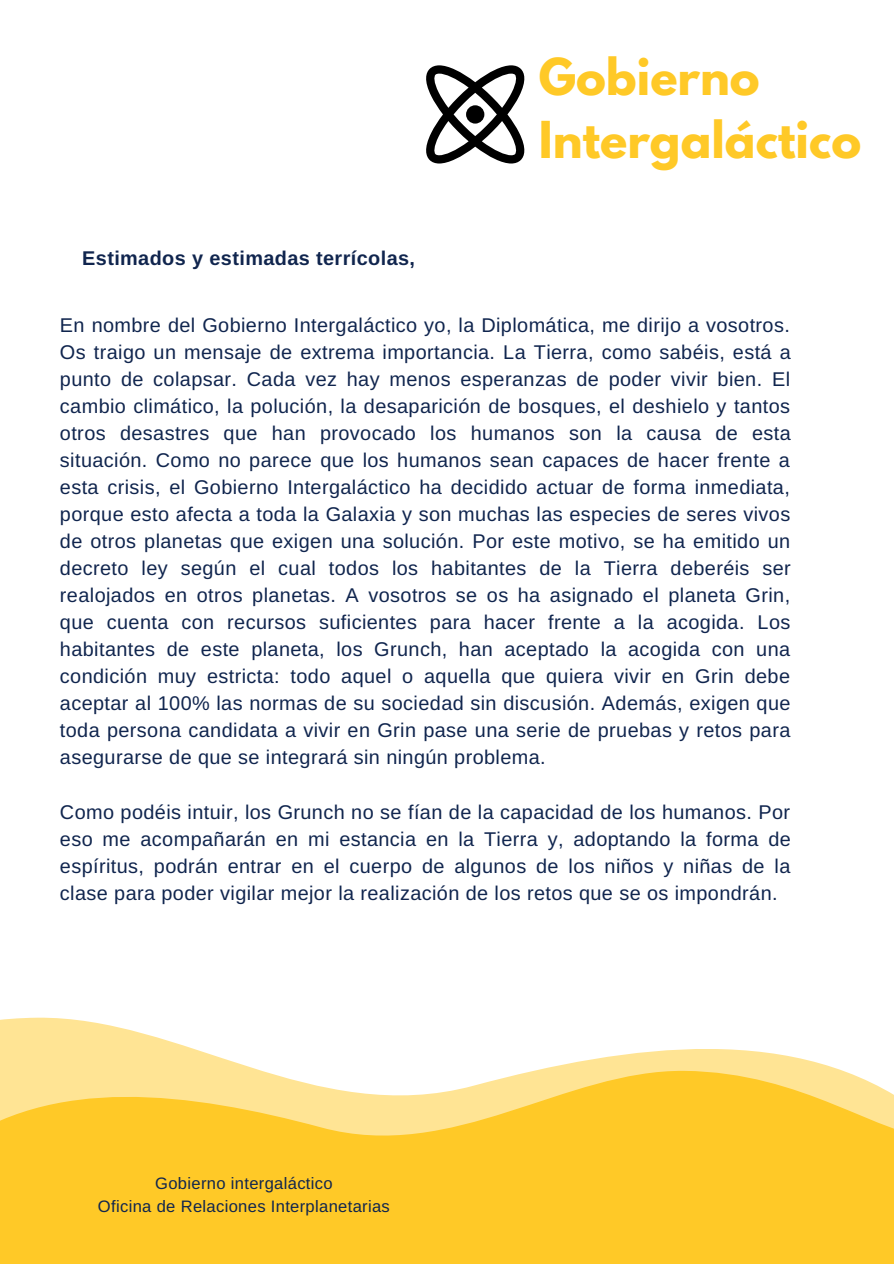
<style>
.page{position:relative;width:894px;height:1264px;background:#fff}
.page>*{position:absolute;margin:0;border:0;box-sizing:border-box;transform-origin:0 0}
.t1{font:700 45px/63px "League Spartan";color:#ffc927}
.t2{font:19.8px/27px "Arimo";letter-spacing:.02em;color:#10254e;text-align:justify}
.t3{font:700 19.8px "Arimo";letter-spacing:.02em;color:#10254e}
.t4{font:16.5px/22.5px "Arimo";letter-spacing:.02em;color:#10254e;text-align:center}
</style>
<div class="page">
<svg style="left:426px;top:65px;width:98px;height:98px"></svg>
<div style="left:466px;top:105px;width:18px;height:19px;background:#000;border-radius:50%"></div>
<svg style="left:0;top:1017px;width:838px;height:52px"></svg>
<svg style="left:0;top:1069px;width:893px;height:194px;background:#ffce3d"></svg>
<p class="t3" style="left:82px;top:247px;width:334px">Estimados y estimadas terrícolas,</p>
<h1 class="t1" style="left:538px;top:51px;width:324px">Gobierno<br>Intergaláctico</h1>
<p class="t2" style="left:60px;top:311px;width:732px">En nombre del Gobierno Intergaláctico yo, la Diplomática, me dirijo a vosotros.<br>Os traigo un mensaje de extrema importancia. La Tierra, como sabéis, está a punto de colapsar. Cada vez hay menos esperanzas de poder vivir bien. El cambio climático, la polución, la desaparición de bosques, el deshielo y tantos otros desastres que han provocado los humanos son la causa de esta situación. Como no parece que los humanos sean capaces de hacer frente a esta crisis, el Gobierno Intergaláctico ha decidido actuar de forma inmediata, porque esto afecta a toda la Galaxia y son muchas las especies de seres vivos de otros planetas que exigen una solución. Por este motivo, se ha emitido un decreto ley según el cual todos los habitantes de la Tierra deberéis ser realojados en otros planetas. A vosotros se os ha asignado el planeta Grin, que cuenta con recursos suficientes para hacer frente a la acogida. Los habitantes de este planeta, los Grunch, han aceptado la acogida con una condición muy estricta: todo aquel o aquella que quiera vivir en Grin debe aceptar al 100% las normas de su sociedad sin discusión. Además, exigen que toda persona candidata a vivir en Grin pase una serie de pruebas y retos para asegurarse de que se integrará sin ningún problema.</p>
<p class="t2" style="left:60px;top:798px;width:732px">Como podéis intuir, los Grunch no se fían de la capacidad de los humanos. Por eso me acompañarán en mi estancia en la Tierra y, adoptando la forma de espíritus, podrán entrar en el cuerpo de algunos de los niños y niñas de la clase para poder vigilar mejor la realización de los retos que se os impondrán.</p>
<p class="t4" style="left:98px;top:1172px;width:293px">Gobierno intergaláctico<br>Oficina de Relaciones Interplanetarias</p>
</div>
